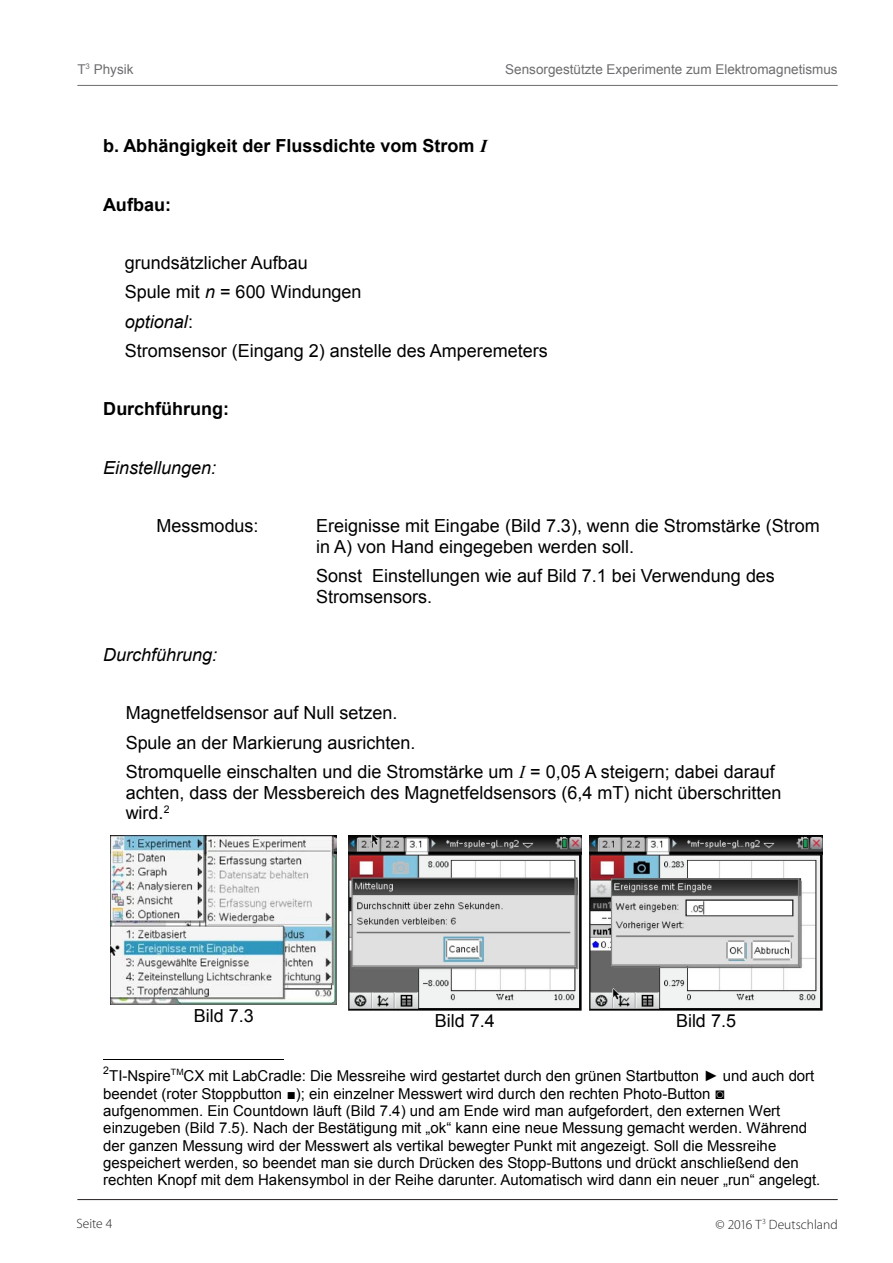
<style>
.page{position:relative;width:893px;height:1263px;background:#fff}
.page>*{position:absolute;margin:0;border:0;box-sizing:border-box;transform-origin:0 0}
.t1{font:18px/29.1px "Arial";color:#000}
.t2{font:700 18px "Arial";color:#000}
.t3{font:italic 18px "Arial";color:#000}
.t4{font:15px/17.4px "Arial";color:#000}
.t5{font:13.5px "Arial";color:#6c6d70}
.t6{font:300 13.5px "Myriad Pro";color:#231f20}
.t7{font:10.5px "Arial";color:#000}
.s1{font-family:"Times New Roman";font-style:italic}
.s2{font-style:italic}
</style>
<div class="page">
<hr style="left:77px;top:1199px;width:761px;height:1px;background:#231f20">
<svg style="left:822px;top:836px;width:1px;height:169px"></svg>
<hr style="left:103px;top:1059px;width:181px;height:1px;background:#000">
<img style="left:111px;top:836px;width:226px;height:169px">
<img style="left:348px;top:836px;width:233px;height:174px">
<img style="left:590px;top:836px;width:232px;height:174px">
<hr style="left:77px;top:85px;width:761px;height:1px;background:#6c6d70">
<p class="t5" style="left:77px;top:60px;width:58px">T<sup>3</sup> Physik</p>
<p class="t5" style="left:505px;top:60px;width:334px">Sensorgestützte Experimente zum Elektromagnetismus</p>
<p class="t2" style="left:103px;top:137px;width:385px">b. Abhängigkeit der Flussdichte vom Strom <span class="s1">I</span></p>
<p class="t2" style="left:103px;top:195px;width:69px">Aufbau:</p>
<p class="t1" style="left:125px;top:249px;width:424px">grundsätzlicher Aufbau<br>Spule mit <span class="s2">n</span> = 600 Windungen<br><span class="s2">optional</span>:<br>Stromsensor (Eingang 2) anstelle des Amperemeters</p>
<p class="t2" style="left:103px;top:399px;width:127px">Durchführung:</p>
<p class="t3" style="left:103px;top:460px;width:114px">Einstellungen:</p>
<p class="t1" style="left:157px;top:512px;width:104px">Messmodus:</p>
<p class="t1" style="left:316px;top:516px;width:505px;line-height:20.7px">Ereignisse mit Eingabe (Bild 7.3), wenn die Stromstärke (Strom in A) von Hand eingegeben werden soll.</p>
<p class="t1" style="left:316px;top:566px;width:460px;line-height:20.7px">Sonst Einstellungen wie auf Bild 7.1 bei Verwendung des<br>Stromsensors.</p>
<p class="t3" style="left:103px;top:648px;width:115px">Durchführung:</p>
<p class="t1" style="left:126px;top:699px;width:651px">Magnetfeldsensor auf Null setzen.<br>Spule an der Markierung ausrichten.<br>Stromquelle einschalten und die Stromstärke um <span class="s1">I</span> = 0,05 A steigern; dabei darauf</p>
<p class="t1" style="left:126px;top:782px;width:657px;line-height:20.7px">achten, dass der Messbereich des Magnetfeldsensors (6,4 mT) nicht überschritten wird.<sup>2</sup></p>
<p class="t1" style="left:194px;top:1001px;width:61px">Bild 7.3</p>
<p class="t1" style="left:435px;top:1007px;width:61px">Bild 7.4</p>
<p class="t1" style="left:676px;top:1007px;width:62px">Bild 7.5</p>
<p class="t7" style="left:103px;top:1065px;width:7px">2</p>
<p class="t4" style="left:103px;top:1067px;width:719px;text-indent:6px">TI-Nspire<sup>TM</sup>CX mit LabCradle: Die Messreihe wird gestartet durch den grünen Startbutton ► und auch dort beendet (roter Stoppbutton ■); ein einzelner Messwert wird durch den rechten Photo-Button ◙ aufgenommen. Ein Countdown läuft (Bild 7.4) und am Ende wird man aufgefordert, den externen Wert einzugeben (Bild 7.5). Nach der Bestätigung mit „ok“ kann eine neue Messung gemacht werden. Während der ganzen Messung wird der Messwert als vertikal bewegter Punkt mit angezeigt. Soll die Messreihe gespeichert werden, so beendet man sie durch Drücken des Stopp-Buttons und drückt anschließend den rechten Knopf mit dem Hakensymbol in der Reihe darunter. Automatisch wird dann ein neuer „run“ angelegt.</p>
<p class="t6" style="left:77px;top:1216px;width:37px">Seite 4</p>
<p class="t6" style="left:716px;top:1216px;width:124px">© 2016 T<sup>3</sup> Deutschland</p>
</div>
